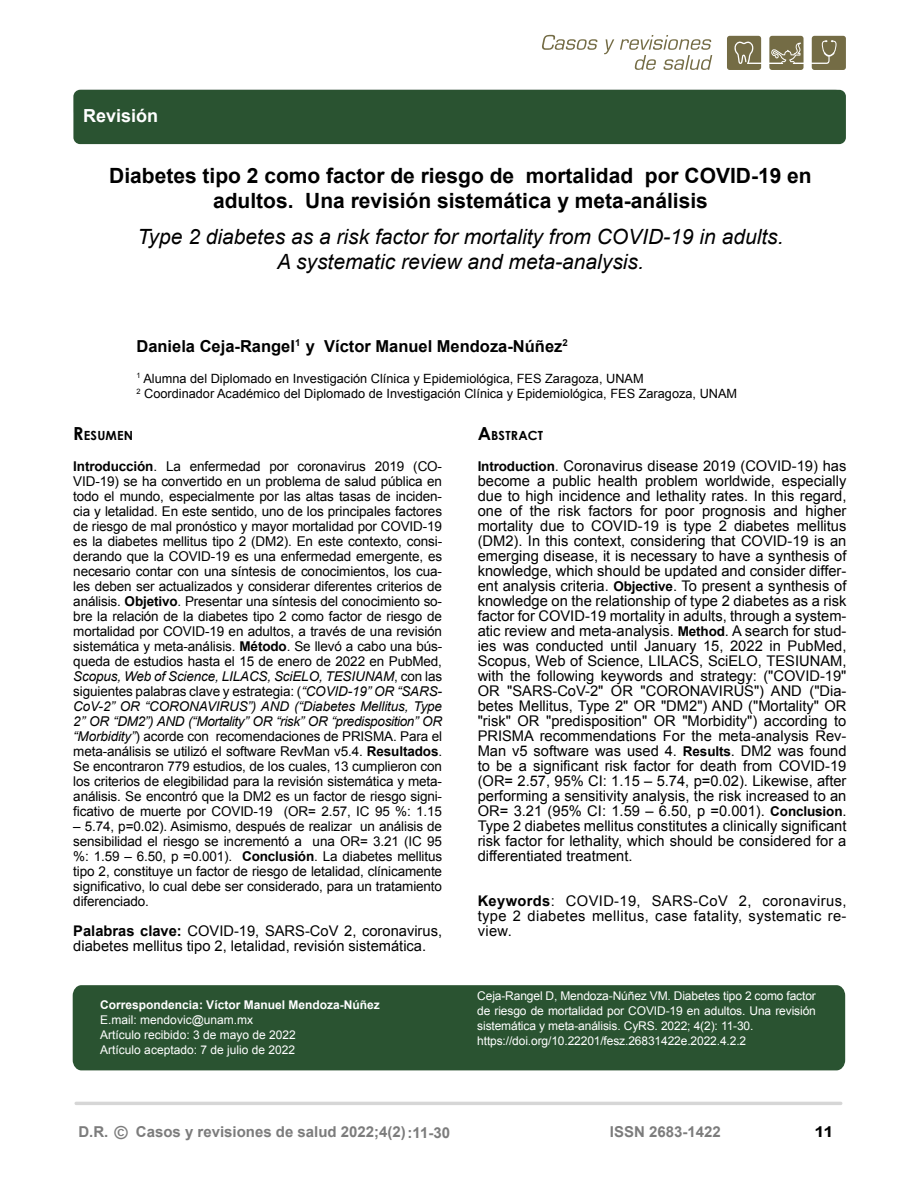
<style>
.page{position:relative;width:918px;height:1188px;background:#fff}
.page>*{position:absolute;margin:0;border:0;box-sizing:border-box;transform-origin:0 0}
.t1{font:700 21px/25.2px "Arial";color:#000;text-align:center}
.t2{font:italic 21px/25.2px "Arial";color:#000;text-align:center}
.t3{font:700 18px "Arial";color:#fff}
.t4{font:700 18px "Arial";color:#7c7c7c}
.t5{font:700 16.5px "Arial";color:#000}
.t6{font:700 15px "Arial";color:#7c7c7c}
.t7{font:700 15px "Arial";color:#000;scale:1.2 1}
.t8{font:14.7px/15px "Arial";color:#000;text-align:justify}
.t9{font:13.5px/15px "Arial";letter-spacing:-.01em;color:#000;text-align:justify}
.t10{font:12.75px/15.3px "Arial";color:#000}
.t11{font:700 12.6px "Century Gothic";letter-spacing:.015em;color:#000}
.t12{font:12px/15px "Arial";letter-spacing:-.01em;color:#fff}
.t13{font:700 12px "Arial";color:#fff}
.s1{font-size:18px}
.s2{font-weight:700}
.s3{font-style:italic}
.s4{font-weight:700;font-size:13.5px}
</style>
<div class="page">
<div style="left:73px;top:89px;width:769px;height:30px;background:#bfc7c1;border-radius:9px"></div>
<div style="left:73px;top:90px;width:773px;height:54px;background:#2a5331;border-radius:7px"></div>
<svg style="left:542px;top:35px;width:56px;height:15px"></svg>
<svg style="left:604px;top:39px;width:10px;height:15px"></svg>
<svg style="left:620px;top:35px;width:92px;height:35px"></svg>
<svg style="left:812px;top:36px;width:34px;height:34px"></svg>
<svg style="left:769px;top:36px;width:35px;height:34px"></svg>
<svg style="left:727px;top:36px;width:34px;height:34px"></svg>
<div style="left:73px;top:985px;width:772px;height:85px;background:#2a5331"></div>
<hr style="left:74px;top:1102px;width:768px;height:3px;background:#d6d6d6;border-radius:2px">
<h2 class="t3" style="left:83px;top:104px;width:77px">Revisión</h2>
<h1 class="t1" style="left:109px;top:164px;width:704px">Diabetes tipo 2 como factor de riesgo de mortalidad por COVID-19 en adultos. Una revisión sistemática y meta-análisis</h1>
<h1 class="t2" style="left:137px;top:224px;width:648px">Type 2 diabetes as a risk factor for mortality from COVID-19 in adults.<br>A systematic review and meta-analysis.</h1>
<p class="t5" style="left:136px;top:335px;width:433px">Daniela Ceja-Rangel<sup>1</sup> y Víctor Manuel Mendoza-Núñez<sup>2</sup></p>
<p class="t10" style="left:136px;top:371px;width:602px"><sup>1</sup> Alumna del Diplomado en Investigación Clínica y Epidemiológica, FES Zaragoza, UNAM<br><sup>2</sup> Coordinador Académico del Diplomado de Investigación Clínica y Epidemiológica, FES Zaragoza, UNAM</p>
<p class="t11" style="left:73px;top:426px;width:61px"><span class="s1">R</span>ESUMEN</p>
<p class="t9" style="left:73px;top:459px;width:370px"><span class="s2">Introducción</span>. La enfermedad por coronavirus 2019 (CO-VID-19) se ha convertido en un problema de salud pública en todo el mundo, especialmente por las altas tasas de inciden&shy;cia y letalidad. En este sentido, uno de los principales factores de riesgo de mal pronóstico y mayor mortalidad por COVID-19 es la diabetes mellitus tipo 2 (DM2). En este contexto, consi&shy;derando que la COVID-19 es una enfermedad emergente, es necesario contar con una síntesis de conocimientos, los cua&shy;les deben ser actualizados y considerar diferentes criterios de análisis. <span class="s2">Objetivo</span>. Presentar una síntesis del conocimiento so&shy;bre la relación de la diabetes tipo 2 como factor de riesgo de mortalidad por COVID-19 en adultos, a través de una revisión sistemática y meta-análisis. <span class="s2">Método</span>. Se llevó a cabo una bús&shy;queda de estudios hasta el 15 de enero de 2022 en PubMed, <span class="s3">Scopus, Web of Science, LILACS, SciELO, TESIUNAM</span>, con las siguientes palabras clave y estrategia: (<span class="s3">“COVID-19” OR “SARS-CoV-2” OR “CORONAVIRUS”) AND (“Diabetes Mellitus, Type 2” OR “DM2”) AND (“Mortality” OR “risk” OR “predisposition” OR “Morbidity”</span>) acorde con recomendaciones de PRISMA. Para el meta-análisis se utilizó el software RevMan v5.4. <span class="s2">Resultados</span>.<br>Se encontraron 779 estudios, de los cuales, 13 cumplieron con los criterios de elegibilidad para la revisión sistemática y meta&shy;análisis. Se encontró que la DM2 es un factor de riesgo signi&shy;ficativo de muerte por COVID-19 (OR= 2.57, IC 95 %: 1.15</p>
<p class="t9" style="left:73px;top:819px;width:370px">– 5.74, p=0.02). Asimismo, después de realizar un análisis de sensibilidad el riesgo se incrementó a una OR= 3.21 (IC 95 %: 1.59 – 6.50, p =0.001). <span class="s2">Conclusión</span>. La diabetes mellitus tipo 2, constituye un factor de riesgo de letalidad, clínicamente significativo, lo cual debe ser considerado, para un tratamiento diferenciado.</p>
<p class="t8" style="left:73px;top:924px;width:370px"><span class="s2">Palabras clave:</span> COVID-19, SARS-CoV 2, coronavirus, diabetes mellitus tipo 2, letalidad, revisión sistemática.</p>
<p class="t13" style="left:100px;top:997px;width:281px">Correspondencia: Víctor Manuel Mendoza-Núñez</p>
<p class="t12" style="left:100px;top:1012px;width:197px">E.mail: mendovic@unam.mx<br>Artículo recibido: 3 de mayo de 2022<br>Artículo aceptado: 7 de julio de 2022</p>
<p class="t11" style="left:478px;top:426px;width:67px"><span class="s1">A</span>BSTRACT</p>
<p class="t8" style="left:478px;top:459px;width:370px"><span class="s4">Introduction</span>. Coronavirus disease 2019 (COVID-19) has become a public health problem worldwide, especially due to high incidence and lethality rates. In this regard, one of the risk factors for poor prognosis and higher mortality due to COVID-19 is type 2 diabetes mellitus (DM2). In this context, considering that COVID-19 is an emerging disease, it is necessary to have a synthesis of knowledge, which should be updated and consider differ&shy;ent analysis criteria. <span class="s4">Objective</span>. To present a synthesis of knowledge on the relationship of type 2 diabetes as a risk factor for COVID-19 mortality in adults, through a system&shy;atic review and meta-analysis. <span class="s4">Method</span>. A search for stud&shy;ies was conducted until January 15, 2022 in PubMed, Scopus, Web of Science, LILACS, SciELO, TESIUNAM, with the following keywords and strategy: ("COVID-19" OR "SARS-CoV-2" OR "CORONAVIRUS") AND ("Dia&shy;betes Mellitus, Type 2" OR "DM2") AND ("Mortality" OR "risk" OR "predisposition" OR "Morbidity") according to PRISMA recommendations For the meta-analysis Rev-Man v5 software was used 4. <span class="s4">Results</span>. DM2 was found to be a significant risk factor for death from COVID-19 (OR= 2.57, 95% CI: 1.15 – 5.74, p=0.02). Likewise, after performing a sensitivity analysis, the risk increased to an OR= 3.21 (95% CI: 1.59 – 6.50, p =0.001). <span class="s4">Conclusion</span>.<br>Type 2 diabetes mellitus constitutes a clinically significant risk factor for lethality, which should be considered for a differentiated treatment.</p>
<p class="t8" style="left:478px;top:894px;width:370px"><span class="s2">Keywords</span>: COVID-19, SARS-CoV 2, coronavirus, type 2 diabetes mellitus, case fatality, systematic re&shy;view.</p>
<p class="t12" style="left:477px;top:989px;width:340px">Ceja-Rangel D, Mendoza-Núñez VM. Diabetes tipo 2 como factor de riesgo de mortalidad por COVID-19 en adultos. Una revisión sistemática y meta-análisis. CyRS. 2022; 4(2): 11-30. https://doi.org/10.22201/fesz.26831422e.2022.4.2.2</p>
<p class="t6" style="left:78px;top:1122px;width:31px">D.R.</p>
<p class="t6" style="left:136px;top:1122px;width:316px">Casos y revisiones de salud 2022;4(2):11-30</p>
<p class="t6" style="left:610px;top:1122px;width:112px">ISSN 2683-1422</p>
<h2 class="t4" style="left:115px;top:1121px;width:15px">©</h2>
<p class="t7" style="left:814px;top:1122px;width:17px">11</p>
</div>
